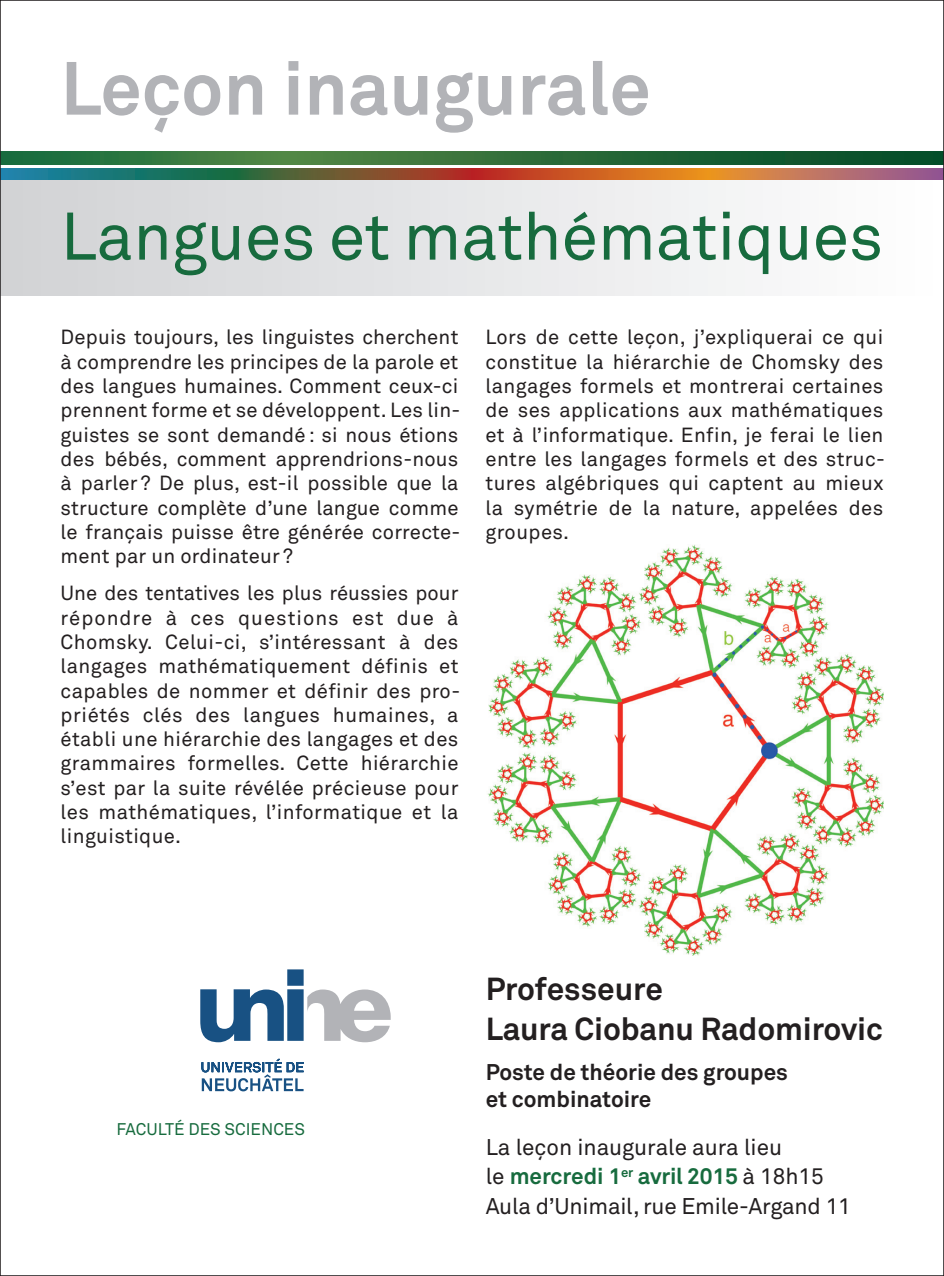
<style>
.page{position:relative;width:944px;height:1276px;background:#fff}
.page>*{position:absolute;margin:0;border:0;box-sizing:border-box;transform-origin:0 0}
.t1{font:700 74.25px "Akkurat";color:#b2b3b7}
.t2{font:66.38px "Akkurat";letter-spacing:-.005em;color:#176b3e}
.t3{font:700 31.5px/40.5px "Akkurat";letter-spacing:-.005em;color:#231f20}
.t4{font:22.5px/29.2px "Akkurat";letter-spacing:-.01em;color:#231f20}
.t5{font:700 22.5px/27px "Akkurat";color:#231f20}
.t6{font:20.25px/24.3px "Akkurat";letter-spacing:.02em;color:#231f20;text-align:justify}
.t7{font:16.65px "Akkurat";color:#176b3e}
.s1{font-weight:700;color:#176b3e}
</style>
<div class="page">
<div style="left:0;top:168px;width:944px;height:128px;background:linear-gradient(to right,#d0d2d4,#fefefe)"></div>
<svg style="left:201px;top:1058px;width:103px;height:33px"></svg>
<svg style="left:200px;top:969px;width:191px;height:73px"></svg>
<svg style="left:2px;top:152px;width:940px;height:13px;background:#2a6c39"></svg>
<svg style="left:2px;top:168px;width:234px;height:11px;background:#197774"></svg>
<svg style="left:236px;top:168px;width:236px;height:11px;background:#745130"></svg>
<svg style="left:472px;top:168px;width:236px;height:11px;background:#d05d21"></svg>
<svg style="left:708px;top:168px;width:234px;height:11px;background:#bd7362"></svg>
<img style="left:487px;top:544px;width:396px;height:412px">
<h1 class="t1" style="left:61px;top:42px;width:592px">Leçon inaugurale</h1>
<h2 class="t2" style="left:61px;top:198px;width:824px">Langues et mathématiques</h2>
<p class="t6" style="left:61px;top:326px;width:401px">Depuis toujours, les linguistes cherchent à comprendre les principes de la parole et des langues humaines. Comment ceux-ci prennent forme et se développent. Les lin&shy;guistes se sont demandé : si nous étions des bébés, comment apprendrions-nous à parler ? De plus, est-il possible que la structure complète d’une langue comme le français puisse être générée correcte&shy;ment par un ordinateur ?</p>
<p class="t6" style="left:61px;top:581px;width:401px">Une des tentatives les plus réussies pour répondre à ces questions est due à Chomsky. Celui-ci, s’intéressant à des langages mathématiquement définis et capables de nommer et définir des pro&shy;priétés clés des langues humaines, a établi une hiérarchie des langages et des grammaires formelles. Cette hiérarchie s’est par la suite révélée précieuse pour les mathématiques, l’informatique et la linguistique.</p>
<p class="t6" style="left:485px;top:326px;width:401px">Lors de cette leçon, j’expliquerai ce qui constitue la hiérarchie de Chomsky des langages formels et montrerai certaines de ses applications aux mathématiques et à l’informatique. Enfin, je ferai le lien entre les langages formels et des struc&shy;tures algébriques qui captent au mieux la symétrie de la nature, appelées des groupes.</p>
<p class="t7" style="left:116px;top:1119px;width:190px">FACULTÉ DES SCIENCES</p>
<h3 class="t3" style="left:486px;top:968px;width:399px">Professeure<br>Laura Ciobanu Radomirovic</h3>
<p class="t5" style="left:486px;top:1059px;width:304px">Poste de théorie des groupes et combinatoire</p>
<p class="t4" style="left:486px;top:1133px;width:366px">La leçon inaugurale aura lieu<br>le <span class="s1">mercredi 1</span><sup>er</sup> <span class="s1">avril 2015</span> à 18h15<br>Aula d’Unimail, rue Emile-Argand 11</p>
</div>
